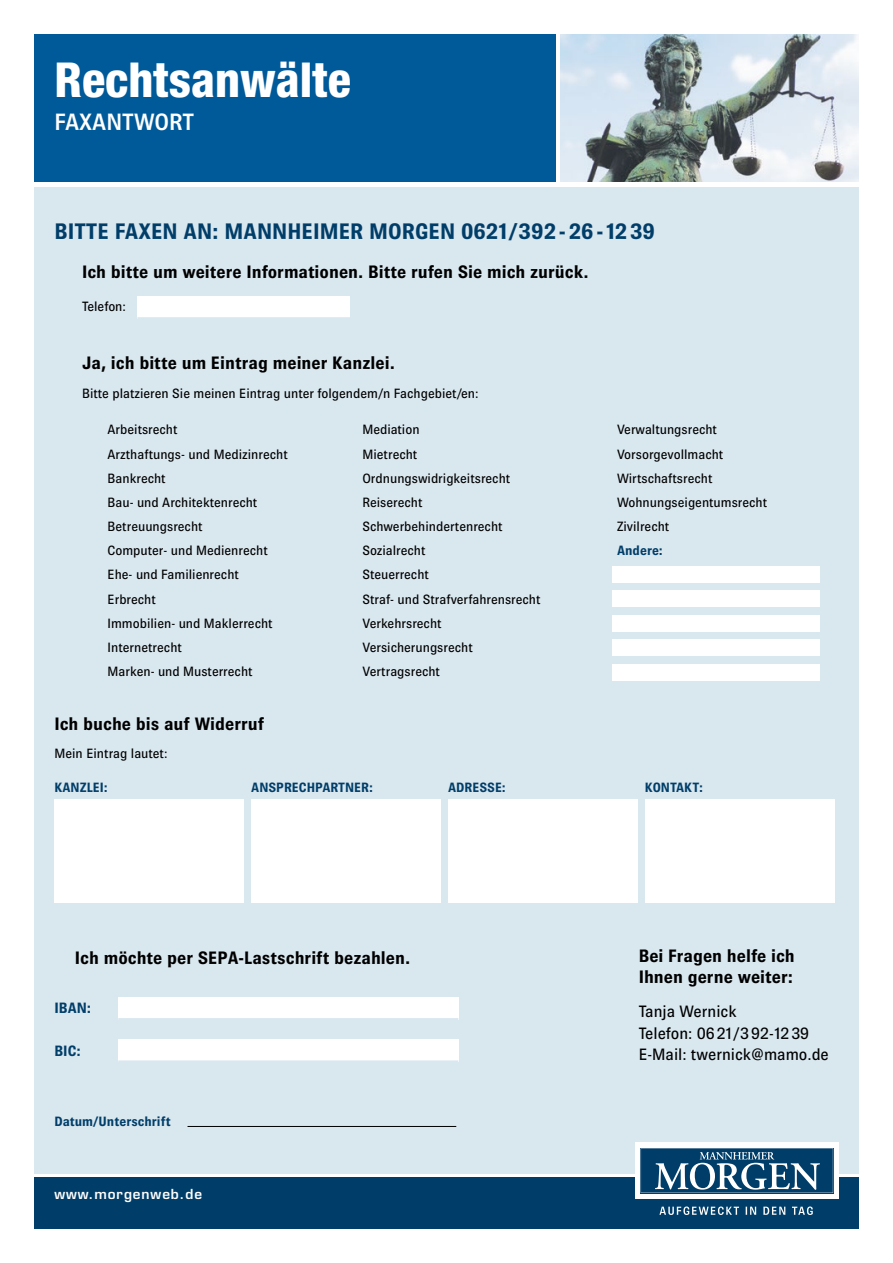
<style>
.page{position:relative;width:893px;height:1263px;background:#fff}
.page>*{position:absolute;margin:0;border:0;box-sizing:border-box;transform-origin:0 0}
.t1{font:800 condensed 48.15px "Helvetica Neue";color:#fff}
.t2{font:500 23.7px "Brown";color:#fff}
.t3{font:700 22.5px "Brown";color:#003e69}
.t4{font:700 18px/21px "Brown";color:#000}
.t5{font:16.5px/21.8px "Brown";color:#000}
.t6{font:700 15px "Brown";color:#003e69}
.t7{font:13.5px/24.2px "Brown";color:#000}
.t8{font:700 13.5px "Brown";color:#003e69}
.t9{font:600 13.5px "Eurostile LT Std";letter-spacing:.07em;color:#fff}
</style>
<div class="page">
<div style="left:34px;top:187px;width:825px;height:986px;background:#d9e7ef"></div>
<div style="left:34px;top:34px;width:521px;height:148px;background:#005a9a"></div>
<div style="left:34px;top:1177px;width:825px;height:52px;background:#003e69"></div>
<div style="left:635px;top:1142px;width:204px;height:56px;background:#fff"></div>
<svg style="left:641px;top:1148px;width:192px;height:45px;background:#366788"></svg>
<svg style="left:659px;top:1206px;width:80px;height:9px"></svg>
<svg style="left:746px;top:1206px;width:10px;height:9px"></svg>
<svg style="left:763px;top:1206px;width:22px;height:9px"></svg>
<svg style="left:792px;top:1206px;width:21px;height:9px"></svg>
<div style="left:137px;top:296px;width:213px;height:23px;background:#fff"></div>
<hr style="left:137px;top:317px;width:213px;height:3px;background:#d9e7ef">
<div style="left:118px;top:997px;width:340px;height:22px;background:#fff"></div>
<hr style="left:118px;top:1018px;width:340px;height:3px;background:#d9e7ef">
<div style="left:118px;top:1039px;width:340px;height:23px;background:#fff"></div>
<hr style="left:118px;top:1060px;width:340px;height:3px;background:#d9e7ef">
<hr style="left:188px;top:1126px;width:268px;height:1px;background:#000">
<div style="left:612px;top:566px;width:207px;height:17px;background:#fff"></div>
<div style="left:612px;top:590px;width:207px;height:17px;background:#fff"></div>
<div style="left:612px;top:615px;width:207px;height:16px;background:#fff"></div>
<div style="left:612px;top:639px;width:207px;height:17px;background:#fff"></div>
<div style="left:612px;top:664px;width:207px;height:16px;background:#fff"></div>
<img style="left:561px;top:34px;width:298px;height:148px">
<div style="left:54px;top:799px;width:190px;height:104px;background:#fff"></div>
<div style="left:251px;top:799px;width:189px;height:104px;background:#fff"></div>
<div style="left:448px;top:799px;width:189px;height:104px;background:#fff"></div>
<div style="left:645px;top:799px;width:189px;height:104px;background:#fff"></div>
<h1 class="t1" style="left:54px;top:50px;width:298px">Rechtsanwälte</h1>
<h2 class="t2" style="left:54px;top:108px;width:141px">FAXANTWORT</h2>
<h3 class="t3" style="left:54px;top:219px;width:602px">BITTE FAXEN AN: MANNHEIMER MORGEN 0621/392-26-1239</h3>
<h3 class="t4" style="left:82px;top:261px;width:508px">Ich bitte um weitere Informationen. Bitte rufen Sie mich zurück.</h3>
<p class="t7" style="left:82px;top:294px;width:45px">Telefon:</p>
<h3 class="t4" style="left:82px;top:352px;width:314px">Ja, ich bitte um Eintrag meiner Kanzlei.</h3>
<p class="t7" style="left:82px;top:381px;width:398px">Bitte platzieren Sie meinen Eintrag unter folgendem/n Fachgebiet/en:</p>
<p class="t7" style="left:108px;top:418px;width:182px">Arbeitsrecht<br>Arzthaftungs- und Medizinrecht<br>Bankrecht<br>Bau- und Architektenrecht<br>Betreuungsrecht<br>Computer- und Medienrecht<br>Ehe- und Familienrecht<br>Erbrecht<br>Immobilien- und Maklerrecht<br>Internetrecht<br>Marken- und Musterrecht</p>
<p class="t7" style="left:362px;top:418px;width:180px">Mediation<br>Mietrecht<br>Ordnungswidrigkeitsrecht<br>Reiserecht<br>Schwerbehindertenrecht<br>Sozialrecht<br>Steuerrecht<br>Straf- und Strafverfahrensrecht<br>Verkehrsrecht<br>Versicherungsrecht<br>Vertragsrecht</p>
<p class="t7" style="left:617px;top:417px;width:152px">Verwaltungsrecht<br>Vorsorgevollmacht<br>Wirtschaftsrecht<br>Wohnungseigentumsrecht<br>Zivilrecht</p>
<p class="t8" style="left:617px;top:543px;width:47px">Andere:</p>
<h3 class="t4" style="left:54px;top:713px;width:211px">Ich buche bis auf Widerruf</h3>
<p class="t7" style="left:54px;top:742px;width:115px">Mein Eintrag lautet:</p>
<p class="t8" style="left:54px;top:780px;width:55px">KANZLEI:</p>
<p class="t8" style="left:251px;top:780px;width:123px">ANSPRECHPARTNER:</p>
<p class="t8" style="left:448px;top:780px;width:59px">ADRESSE:</p>
<p class="t8" style="left:645px;top:780px;width:60px">KONTAKT:</p>
<h3 class="t4" style="left:75px;top:947px;width:337px">Ich möchte per SEPA-Lastschrift bezahlen.</h3>
<p class="t6" style="left:54px;top:999px;width:38px">IBAN:</p>
<p class="t6" style="left:54px;top:1042px;width:28px">BIC:</p>
<p class="t8" style="left:54px;top:1114px;width:118px">Datum/Unterschrift</p>
<p class="t9" style="left:54px;top:1186px;width:149px">www.morgenweb.de</p>
<h3 class="t4" style="left:639px;top:945px;width:158px">Bei Fragen helfe ich<br>Ihnen gerne weiter:</h3>
<p class="t5" style="left:639px;top:1000px;width:192px">Tanja Wernick<br>Telefon: 0621/392-1239<br>E-Mail: twernick@mamo.de</p>
</div>
